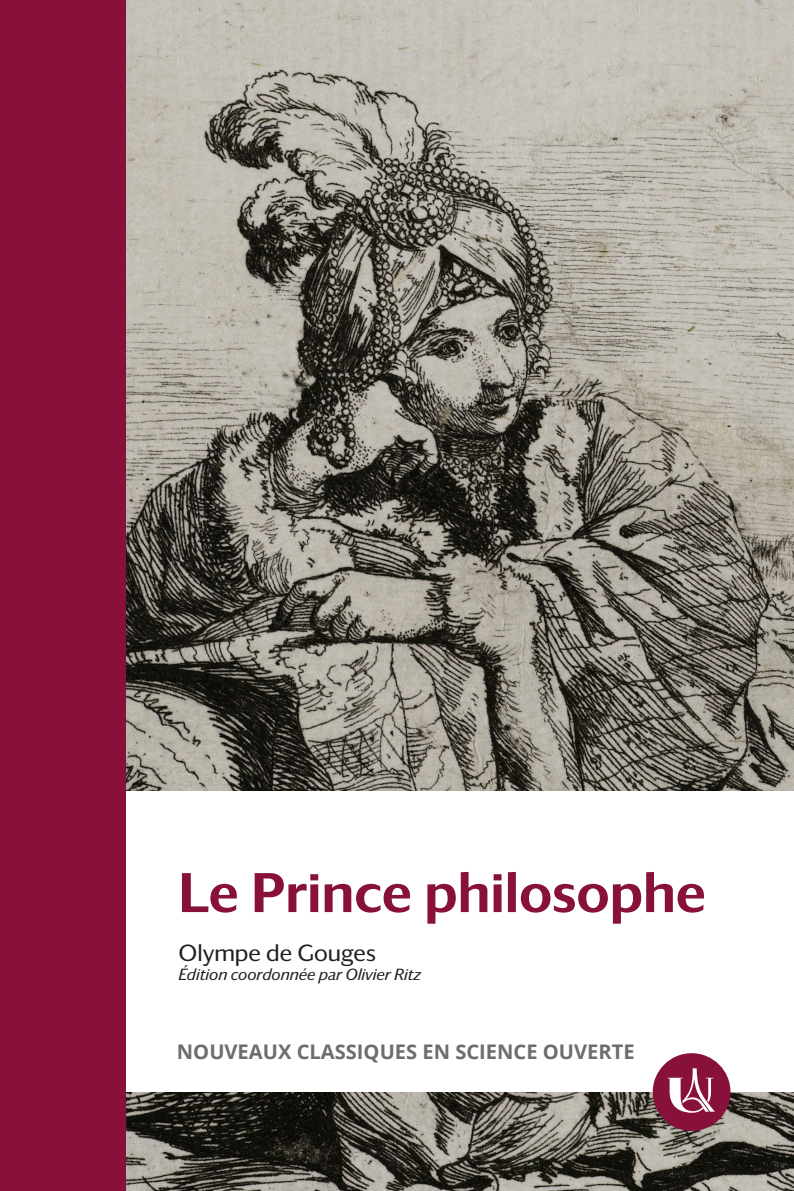
<style>
.page{position:relative;width:794px;height:1191px;background:#fff}
.page>*{position:absolute;margin:0;border:0;box-sizing:border-box;transform-origin:0 0}
.t1{font:500 54.25px "Darby Sans Universite Paris";color:#88113c}
.t2{font:22.75px "Darby Sans Universite Paris";color:#231f20}
.t3{font:700 20.12px "Open Sans";color:#6c6d70}
.t4{font:italic 15.75px "Darby Sans Universite Paris";color:#231f20}
</style>
<div class="page">
<img style="left:125px;top:0;width:669px;height:1191px">
<div style="left:75px;top:791px;width:719px;height:301px;background:#fff"></div>
<div style="left:653px;top:1053px;width:77px;height:78px;background:#88113c;border-radius:50%"></div>
<svg style="left:667px;top:1068px;width:48px;height:44px"></svg>
<div style="left:0;top:0;width:125px;height:1191px;background:#88113c"></div>
<p class="t1" style="left:178px;top:852px;width:528px">Le Prince philosophe</p>
<p class="t2" style="left:178px;top:936px;width:199px">Olympe de Gouges</p>
<p class="t4" style="left:178px;top:963px;width:244px">Édition coordonnée par Olivier Ritz</p>
<p class="t3" style="left:177px;top:1037px;width:459px">NOUVEAUX CLASSIQUES EN SCIENCE OUVERTE</p>
</div>
